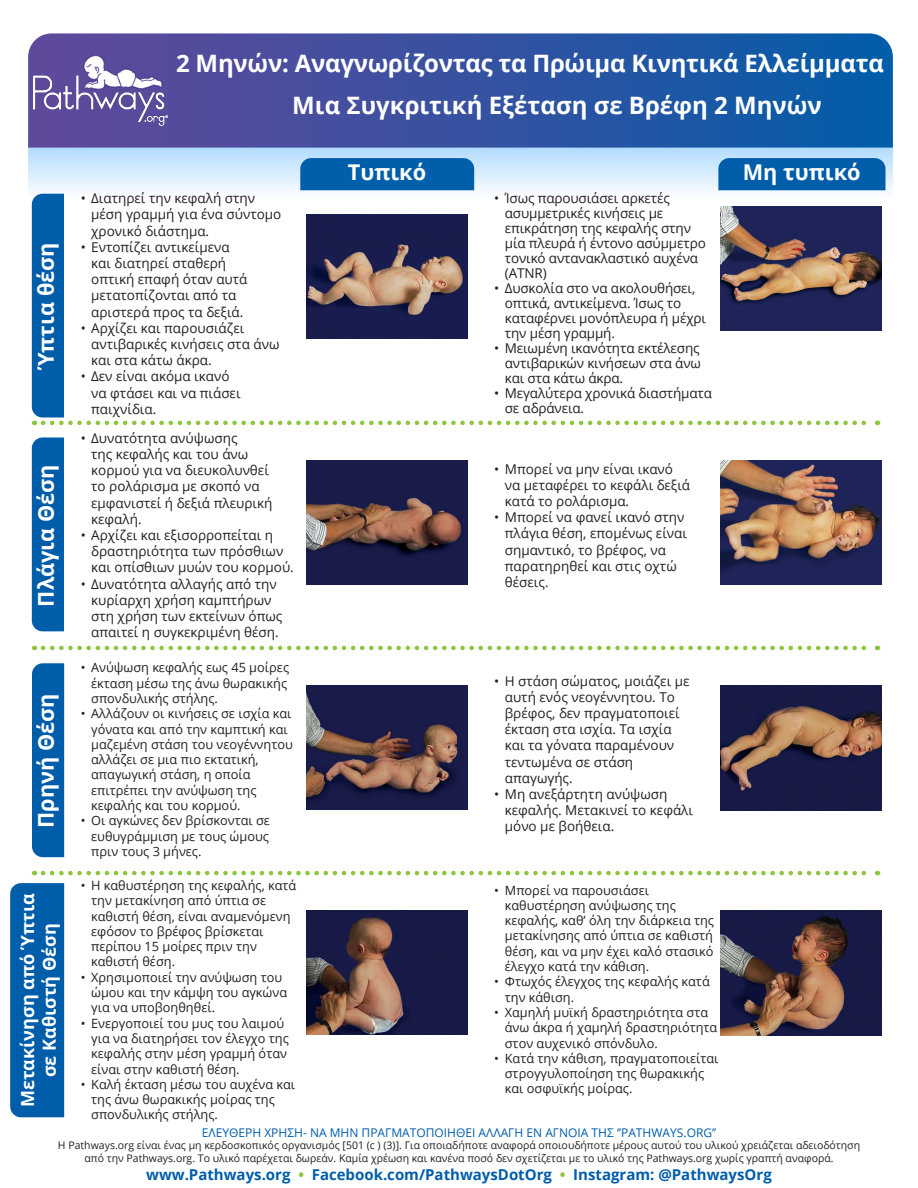
<style>
.page{position:relative;width:918px;height:1188px;background:#fff}
.page>*{position:absolute;margin:0;border:0;box-sizing:border-box;transform-origin:0 0}
.t1{font:700 24px "Open Sans";letter-spacing:-.01em;color:#fff}
.t2{font:700 21.75px "Open Sans";color:#fff}
.t3{font:700 18px/21.6px "Open Sans";color:#fff;text-align:center}
.t4{font:700 15px "Open Sans";color:#015dab}
.t5{font:13.5px/16.2px "Open Sans";color:#231f20}
.t6{font:12.75px/15.3px "Open Sans";color:#231f20}
.t7{font:12px "Open Sans";color:#015dab}
.t8{font:10.5px/12.6px "Open Sans";color:#231f20;text-align:center}
.s1{color:#8bc63e}
</style>
<div class="page">
<svg style="left:28px;top:148px;width:865px;height:86px;background:#bde1fe"></svg>
<svg style="left:28px;top:33px;width:865px;height:115px;background:#3354a2"></svg>
<img style="left:33px;top:55px;width:135px;height:71px">
<img style="left:306px;top:461px;width:162px;height:123px">
<img style="left:306px;top:686px;width:162px;height:124px">
<img style="left:306px;top:910px;width:162px;height:124px">
<img style="left:720px;top:911px;width:162px;height:124px">
<img style="left:720px;top:686px;width:162px;height:125px">
<img style="left:720px;top:461px;width:162px;height:123px">
<svg style="left:43px;top:646px;width:835px;height:4px"></svg>
<svg style="left:43px;top:871px;width:835px;height:4px"></svg>
<svg style="left:32px;top:158px;width:853px;height:267px"></svg>
<div style="left:32px;top:437px;width:32px;height:194px;background:#005daa"></div>
<div style="left:32px;top:663px;width:32px;height:194px;background:#005daa"></div>
<div style="left:10px;top:883px;width:54px;height:234px;background:#005daa"></div>
<p class="t1" style="left:176px;top:47px;width:709px">2 Μηνών: Αναγνωρίζοντας τα Πρώιμα Κινητικά Ελλείμματα</p>
<p class="t1" style="left:292px;top:89px;width:531px">Μια Συγκριτική Εξέταση σε Βρέφη 2 Μηνών</p>
<p class="t2" style="left:30px;top:369px;width:128px;rotate:-90deg">Ύπτια θέση</p>
<p class="t2" style="left:30px;top:607px;width:144px;rotate:-90deg">Πλάγια Θέση</p>
<p class="t2" style="left:30px;top:828px;width:136px;rotate:-90deg">Πρηνή Θέση</p>
<p class="t3" style="left:16px;top:1107px;width:216px;rotate:-90deg">Μετακίνηση από Ύπτια σε Καθιστή Θέση</p>
<p class="t5" style="left:91px;top:190px;width:192px;text-indent:-10px">• Διατηρεί την κεφαλή στην μέση γραμμή για ένα σύντομο χρονικό διάστημα.</p>
<p class="t5" style="left:91px;top:238px;width:158px;text-indent:-10px">• Εντοπίζει αντικείμενα και διατηρεί σταθερή οπτική επαφή όταν αυτά μετατοπίζονται από τα αριστερά προς τα δεξιά.</p>
<p class="t5" style="left:91px;top:319px;width:190px;text-indent:-10px">• Αρχίζει και παρουσιάζει αντιβαρικές κινήσεις στα άνω και στα κάτω άκρα.</p>
<p class="t5" style="left:91px;top:368px;width:151px;text-indent:-10px">• Δεν είναι ακόμα ικανό να φτάσει και να πιάσει παιχνίδια.</p>
<p class="t5" style="left:91px;top:429px;width:183px;text-indent:-10px">• Δυνατότητα ανύψωσης<br>της κεφαλής και του άνω κορμού για να διευκολυνθεί το ρολάρισμα με σκοπό να εμφανιστεί ή δεξιά πλευρική κεφαλή.</p>
<p class="t5" style="left:91px;top:527px;width:204px;text-indent:-10px">• Αρχίζει και εξισορροπείται η δραστηριότητα των πρόσθιων και οπίσθιων μυών του κορμού.</p>
<p class="t5" style="left:91px;top:575px;width:193px;text-indent:-10px">• Δυνατότητα αλλαγής από την κυρίαρχη χρήση καμπτήρων στη χρήση των εκτείνων όπως απαιτεί η συγκεκριμένη θέση.</p>
<p class="t6" style="left:91px;top:660px;width:199px;text-indent:-10px">• Ανύψωση κεφαλής εως 45 μοίρες έκταση μέσω της άνω θωρακικής σπονδυλικής στήλης.</p>
<p class="t6" style="left:91px;top:706px;width:203px;text-indent:-10px">• Αλλάζουν οι κινήσεις σε ισχία και γόνατα και από την καμπτική και μαζεμένη στάση του νεογέννητου αλλάζει σε μια πιο εκτατική, απαγωγική στάση, η οποία επιτρέπει την ανύψωση της κεφαλής και του κορμού.</p>
<p class="t6" style="left:91px;top:813px;width:180px;text-align:justify;text-indent:-10px">• Οι αγκώνες δεν βρίσκονται σε ευθυγράμμιση με τους ώμους πριν τους 3 μήνες.</p>
<p class="t6" style="left:91px;top:877px;width:207px;text-indent:-10px">• Η καθυστέρηση της κεφαλής, κατά την μετακίνηση από ύπτια σε καθιστή θέση, είναι αναμενόμενη εφόσον το βρέφος βρίσκεται περίπου 15 μοίρες πριν την καθιστή θέση.</p>
<p class="t6" style="left:91px;top:969px;width:197px;text-indent:-10px">• Χρησιμοποιεί την ανύψωση του ώμου και την κάμψη του αγκώνα για να υποβοηθηθεί.</p>
<p class="t6" style="left:91px;top:1015px;width:199px;text-indent:-10px">• Ενεργοποιεί του μυς του λαιμού για να διατηρήσει τον έλεγχο της κεφαλής στην μέση γραμμή όταν είναι στην καθιστή θέση.</p>
<p class="t6" style="left:91px;top:1076px;width:206px;text-indent:-10px">• Καλή έκταση μέσω του αυχένα και της άνω θωρακικής μοίρας της σπονδυλικής στήλης.</p>
<p class="t2" style="left:348px;top:157px;width:80px">Τυπικό</p>
<p class="t2" style="left:743px;top:157px;width:119px">Μη τυπικό</p>
<p class="t5" style="left:505px;top:190px;width:203px;line-height:15px;text-indent:-10px">• Ίσως παρουσιάσει αρκετές ασυμμετρικές κινήσεις με επικράτηση της κεφαλής στην μία πλευρά ή έντονο ασύμμετρο τονικό αντανακλαστικό αυχένα (ATNR)</p>
<p class="t5" style="left:505px;top:280px;width:203px;line-height:15px;text-indent:-10px">• Δυσκολία στο να ακολουθήσει, οπτικά, αντικείμενα. Ίσως το καταφέρνει μονόπλευρα ή μέχρι την μέση γραμμή.</p>
<p class="t5" style="left:505px;top:340px;width:198px;line-height:15px;text-align:justify;text-indent:-10px">• Μειωμένη ικανότητα εκτέλεσης αντιβαρικών κινήσεων στα άνω και στα κάτω άκρα.</p>
<p class="t5" style="left:505px;top:385px;width:209px;line-height:15px;text-indent:-10px">• Μεγαλύτερα χρονικά διαστήματα σε αδράνεια.</p>
<p class="t5" style="left:505px;top:460px;width:187px;text-indent:-10px">• Μπορεί να μην είναι ικανό να μεταφέρει το κεφάλι δεξιά κατά το ρολάρισμα.</p>
<p class="t5" style="left:505px;top:509px;width:184px;text-indent:-10px">• Μπορεί να φανεί ικανό στην πλάγια θέση, επομένως είναι σημαντικό, το βρέφος, να παρατηρηθεί και στις οχτώ θέσεις.</p>
<p class="t5" style="left:505px;top:672px;width:186px;text-indent:-10px">• Η στάση σώματος, μοιάζει με αυτή ενός νεογέννητου. Το βρέφος, δεν πραγματοποιεί έκταση στα ισχία. Τα ισχία και τα γόνατα παραμένουν τεντωμένα σε στάση απαγωγής.</p>
<p class="t5" style="left:505px;top:786px;width:190px;text-indent:-10px">• Μη ανεξάρτητη ανύψωση κεφαλής. Μετακινεί το κεφάλι μόνο με βοήθεια.</p>
<p class="t6" style="left:505px;top:882px;width:211px;text-indent:-10px">• Μπορεί να παρουσιάσει καθυστέρηση ανύψωσης της κεφαλής, καθ’ όλη την διάρκεια της μετακίνησης από ύπτια σε καθιστή θέση, και να μην έχει καλό στασικό έλεγχο κατά την κάθιση.</p>
<p class="t6" style="left:505px;top:974px;width:206px;text-indent:-10px">• Φτωχός έλεγχος της κεφαλής κατά την κάθιση.</p>
<p class="t6" style="left:505px;top:1004px;width:214px;text-indent:-10px">• Χαμηλή μυϊκή δραστηριότητα στα άνω άκρα ή χαμηλή δραστηριότητα στον αυχενικό σπόνδυλο.</p>
<p class="t6" style="left:505px;top:1050px;width:215px;text-indent:-10px">• Κατά την κάθιση, πραγματοποιείται στρογγυλοποίηση της θωρακικής και οσφυϊκής μοίρας.</p>
<p class="t7" style="left:202px;top:1124px;width:516px">ΕΛΕΥΘΕΡΗ ΧΡΗΣΗ- ΝΑ ΜΗΝ ΠΡΑΓΜΑΤΟΠΟΙΗΘΕΙ ΑΛΛΑΓΗ ΕΝ ΑΓΝΟΙΑ ΤΗΣ ‘’PATHWAYS.ORG’’</p>
<p class="t8" style="left:58px;top:1139px;width:804px">Η Pathways.org είναι ένας μη κερδοσκοπικός οργανισμός [501 (c ) (3)]. Για οποιαδήποτε αναφορά οποιουδήποτε μέρους αυτού του υλικού χρειάζεται αδειοδότηση από την Pathways.org. Το υλικό παρέχεται δωρεάν. Καμία χρέωση και κανένα ποσό δεν σχετίζεται με το υλικό της Pathways.org χωρίς γραπτή αναφορά.</p>
<p class="t4" style="left:146px;top:1164px;width:627px">www.Pathways.org <span class="s1">•</span> Facebook.com/PathwaysDotOrg <span class="s1">•</span> Instagram: @PathwaysOrg</p>
</div>
